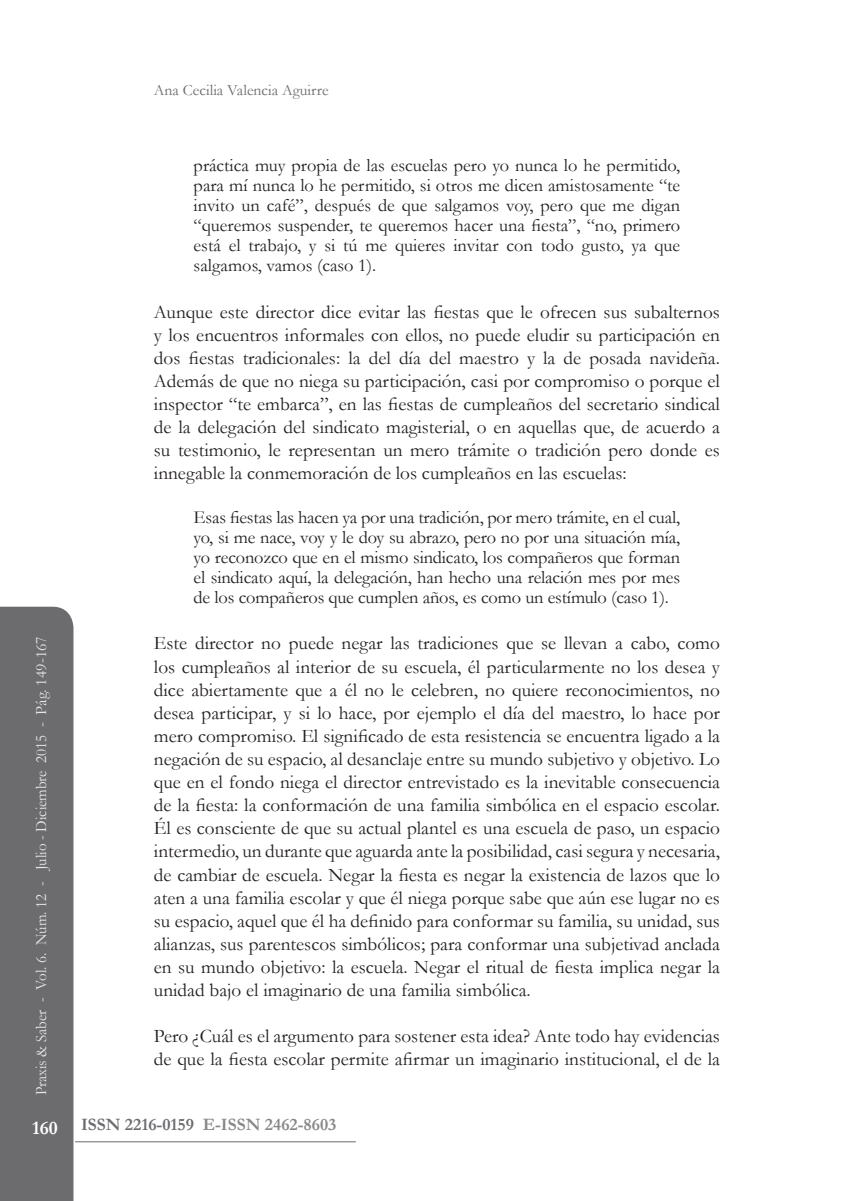
<style>
.page{position:relative;width:859px;height:1201px;background:#fff}
.page>*{position:absolute;margin:0;border:0;box-sizing:border-box;transform-origin:0 0}
.t1{font:19.25px/23.1px "Garamond";color:#231f20;text-align:justify}
.t2{font:18.38px/20.1px "Garamond";letter-spacing:-.01em;color:#231f20;text-align:justify}
.t3{font:700 17.5px "Garamond";color:#888}
.t4{font:15.75px "Garamond";color:#e6e7e9;scale:.95 1}
.t5{font:15.75px "Garamond";color:#6c6c6e}
.s1{font-size:19.25px;color:#fff}
.s2{color:#6c6d70}
</style>
<div class="page">
<div style="left:0;top:606px;width:73px;height:594px;background:#6c6c6e"></div>
<hr style="left:75px;top:1141px;width:280px;height:1px;background:#6c6c6e">
<p class="t4" style="left:30px;top:1095px;width:485px;rotate:-90deg">Praxis &amp; Saber - Vol. 6. Núm. 12 - Julio - Diciembre 2015 - Pág. 149-167</p>
<p class="t5" style="left:154px;top:80px;width:176px">Ana Cecilia Valencia Aguirre</p>
<p class="t2" style="left:193px;top:154px;width:488px">práctica muy propia de las escuelas pero yo nunca lo he permitido, para mí nunca lo he permitido, si otros me dicen amistosamente “te invito un café”, después de que salgamos voy, pero que me digan “queremos suspender, te queremos hacer una fiesta”, “no, primero está el trabajo, y si tú me quieres invitar con todo gusto, ya que salgamos, vamos (caso 1).</p>
<p class="t1" style="left:154px;top:299px;width:567px">Aunque este director dice evitar las fiestas que le ofrecen sus subalternos y los encuentros informales con ellos, no puede eludir su participación en dos fiestas tradicionales: la del día del maestro y la de posada navideña.<br>Además de que no niega su participación, casi por compromiso o porque el inspector “te embarca”, en las fiestas de cumpleaños del secretario sindical de la delegación del sindicato magisterial, o en aquellas que, de acuerdo a su testimonio, le representan un mero trámite o tradición pero donde es innegable la conmemoración de los cumpleaños en las escuelas:</p>
<p class="t2" style="left:193px;top:506px;width:488px">Esas fiestas las hacen ya por una tradición, por mero trámite, en el cual, yo, si me nace, voy y le doy su abrazo, pero no por una situación mía, yo reconozco que en el mismo sindicato, los compañeros que forman el sindicato aquí, la delegación, han hecho una relación mes por mes de los compañeros que cumplen años, es como un estímulo (caso 1).</p>
<p class="t1" style="left:154px;top:631px;width:567px">Este director no puede negar las tradiciones que se llevan a cabo, como los cumpleaños al interior de su escuela, él particularmente no los desea y dice abiertamente que a él no le celebren, no quiere reconocimientos, no desea participar, y si lo hace, por ejemplo el día del maestro, lo hace por mero compromiso. El significado de esta resistencia se encuentra ligado a la negación de su espacio, al desanclaje entre su mundo subjetivo y objetivo. Lo que en el fondo niega el director entrevistado es la inevitable consecuencia de la fiesta: la conformación de una familia simbólica en el espacio escolar.<br>Él es consciente de que su actual plantel es una escuela de paso, un espacio intermedio, un durante que aguarda ante la posibilidad, casi segura y necesaria, de cambiar de escuela. Negar la fiesta es negar la existencia de lazos que lo aten a una familia escolar y que él niega porque sabe que aún ese lugar no es su espacio, aquel que él ha definido para conformar su familia, su unidad, sus alianzas, sus parentescos simbólicos; para conformar una subjetivad anclada en su mundo objetivo: la escuela. Negar el ritual de fiesta implica negar la unidad bajo el imaginario de una familia simbólica.</p>
<p class="t1" style="left:154px;top:1024px;width:567px">Pero ¿Cuál es el argumento para sostener esta idea? Ante todo hay evidencias de que la fiesta escolar permite afirmar un imaginario institucional, el de la</p>
<p class="t3" style="left:32px;top:1112px;width:306px"><span class="s1">160</span> <span class="s2">ISSN 2216-0159</span> E-ISSN 2462-8603</p>
</div>
